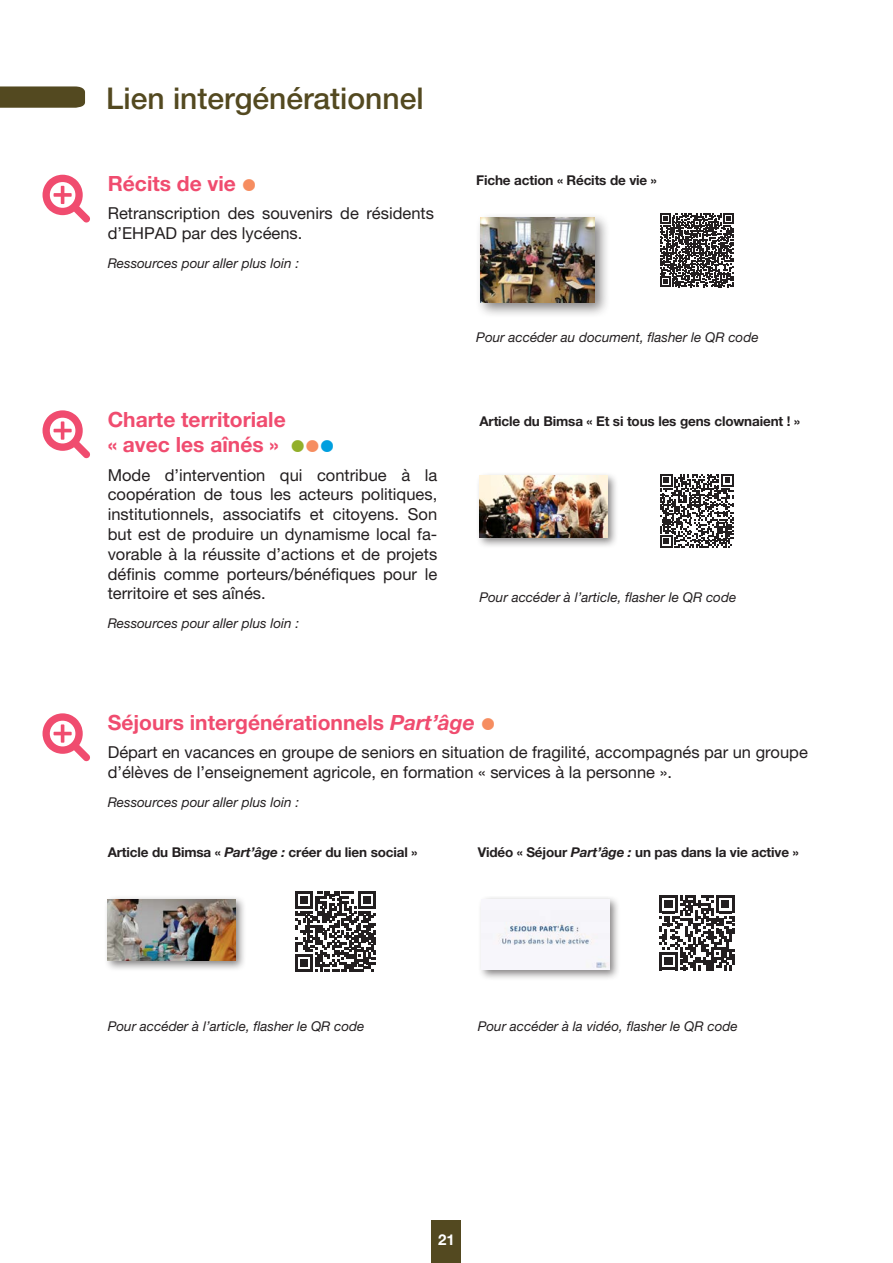
<style>
.page{position:relative;width:893px;height:1263px;background:#fff}
.page>*{position:absolute;margin:0;border:0;box-sizing:border-box;transform-origin:0 0}
.Texte_Courant{font:30px "Helvetica Neue LT 65 Md";color:#534920}
.Texte_Courant-2{font:21px "Helvetica Neue LT 75 Bd";color:#f04c6f}
.Texte_Courant-3{font:16.5px/19.8px "Helvetica Neue LT 55 Rm";color:#231f20}
.t1{font:15px "Helvetica Neue LT 75 Bd";color:#fff}
.encadré_titre{font:13.5px "Helvetica Neue LT 75 Bd";letter-spacing:-.01em;color:#231f20}
.encadré_titre-2{font:13.5px "Helvetica Neue LT 56 It";color:#231f20}
.Texte_Courant-4{font:13.5px "Helvetica Neue LT 56 It";color:#231f20}
.s1{font-family:"Helvetica Neue LT 76 Bd It"}
</style>
<div class="page">
<div style="left:432px;top:1220px;width:29px;height:43px;background:#534920"></div>
<svg style="left:43px;top:175px;width:47px;height:47px"></svg>
<svg style="left:660px;top:214px;width:73px;height:73px"></svg>
<div style="left:475px;top:212px;width:135px;height:106px;background:#231f20;opacity:.55"></div>
<img style="left:480px;top:217px;width:114px;height:85px">
<svg style="left:0;top:86px;width:85px;height:22px;background:#5a512a"></svg>
<svg style="left:43px;top:410px;width:47px;height:48px"></svg>
<svg style="left:660px;top:474px;width:74px;height:74px"></svg>
<div style="left:476px;top:472px;width:142px;height:77px;background:#231f20;opacity:.55"></div>
<img style="left:479px;top:476px;width:128px;height:61px">
<svg style="left:43px;top:713px;width:47px;height:48px"></svg>
<svg style="left:296px;top:891px;width:80px;height:80px"></svg>
<svg style="left:659px;top:895px;width:75px;height:75px"></svg>
<div style="left:104px;top:895px;width:143px;height:77px;background:#231f20;opacity:.55"></div>
<img style="left:108px;top:899px;width:127px;height:62px">
<div style="left:478px;top:895px;width:143px;height:86px;background:#231f20;opacity:.55"></div>
<img style="left:482px;top:899px;width:127px;height:71px">
<p class="Texte_Courant" style="left:106px;top:80px;width:319px">Lien intergénérationnel</p>
<p class="Texte_Courant-2" style="left:108px;top:170px;width:130px">Récits de vie</p>
<p class="Texte_Courant-3" style="left:108px;top:203px;width:328px">Retranscription des souvenirs de résidents d’EHPAD par des lycéens.</p>
<p class="Texte_Courant-4" style="left:108px;top:255px;width:193px">Ressources pour aller plus loin :</p>
<p class="Texte_Courant-2" style="left:108px;top:406px;width:180px">Charte territoriale</p>
<p class="Texte_Courant-2" style="left:108px;top:432px;width:173px">« avec les aînés »</p>
<p class="Texte_Courant-3" style="left:108px;top:464px;width:331px;text-align:justify">Mode d’intervention qui contribue à la coopération de tous les acteurs politiques, institutionnels, associatifs et citoyens. Son but est de produire un dynamisme local fa&shy;vorable à la réussite d’actions et de projets définis comme porteurs/bénéfiques pour le territoire et ses aînés.</p>
<p class="Texte_Courant-4" style="left:108px;top:615px;width:193px">Ressources pour aller plus loin :</p>
<p class="encadré_titre" style="left:476px;top:172px;width:182px">Fiche action « Récits de vie »</p>
<p class="encadré_titre-2" style="left:476px;top:329px;width:284px">Pour accéder au document, flasher le QR code</p>
<p class="encadré_titre" style="left:479px;top:413px;width:322px">Article du Bimsa « Et si tous les gens clownaient ! »</p>
<p class="encadré_titre-2" style="left:479px;top:589px;width:258px">Pour accéder à l’article, flasher le QR code</p>
<p class="Texte_Courant-2" style="left:108px;top:709px;width:369px">Séjours intergénérationnels <span class="s1">Part’âge</span></p>
<p class="Texte_Courant-3" style="left:108px;top:742px;width:702px">Départ en vacances en groupe de seniors en situation de fragilité, accompagnés par un groupe d’élèves de l’enseignement agricole, en formation « services à la personne ».</p>
<p class="Texte_Courant-4" style="left:108px;top:794px;width:193px">Ressources pour aller plus loin :</p>
<p class="encadré_titre" style="left:108px;top:844px;width:311px">Article du Bimsa « <span class="s1">Part’âge :</span> créer du lien social »</p>
<p class="encadré_titre" style="left:478px;top:844px;width:323px">Vidéo « Séjour <span class="s1">Part’âge :</span> un pas dans la vie active »</p>
<p class="encadré_titre-2" style="left:108px;top:1018px;width:258px">Pour accéder à l’article, flasher le QR code</p>
<p class="encadré_titre-2" style="left:478px;top:1018px;width:262px">Pour accéder à la vidéo, flasher le QR code</p>
<p class="t1" style="left:438px;top:1230px;width:18px">21</p>
</div>
